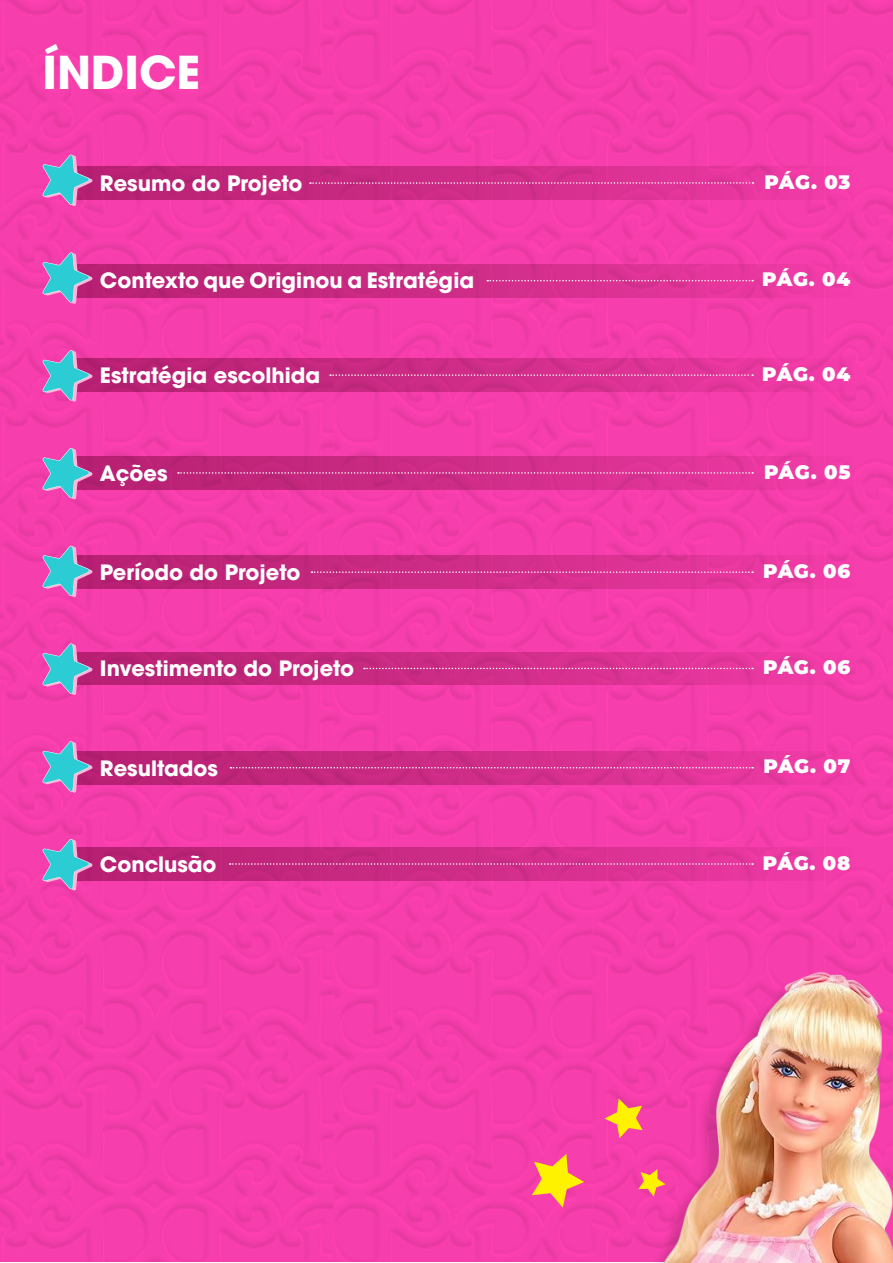
<style>
.page{position:relative;width:893px;height:1263px;background:#fff}
.page>*{position:absolute;margin:0;border:0;box-sizing:border-box;transform-origin:0 0}
.t1{font:700 45px "ITC Avant Garde Pro";color:#fff}
.t2{font:700 21px "ITC Avant Garde Pro";color:#fff}
.t3{font:900 19.5px "Montserrat";letter-spacing:.03em;color:#fff}
</style>
<div class="page">
<img style="left:0;top:0;width:893px;height:1262px">
<div style="left:645px;top:974px;width:245px;height:289px;background:#f63eac"></div>
<img style="left:663px;top:972px;width:230px;height:291px">
<svg style="left:638px;top:1169px;width:28px;height:27px"></svg>
<svg style="left:604px;top:1098px;width:39px;height:40px;background:#f98764"></svg>
<svg style="left:532px;top:1154px;width:52px;height:53px;background:#f98b61"></svg>
<div style="left:68px;top:264px;width:789px;height:33px;background:linear-gradient(to right,#b11f6d,#ef3ba6)"></div>
<svg style="left:487px;top:280px;width:266px;height:1px"></svg>
<svg style="left:42px;top:252px;width:51px;height:52px;background:#9d7eb7"></svg>
<div style="left:68px;top:166px;width:789px;height:33px;background:linear-gradient(to right,#b11f6d,#ef3ba6)"></div>
<svg style="left:310px;top:182px;width:443px;height:2px"></svg>
<svg style="left:42px;top:154px;width:51px;height:52px;background:#9d7eb7"></svg>
<div style="left:68px;top:359px;width:789px;height:32px;background:linear-gradient(to right,#b11e6d,#ee3ba5)"></div>
<svg style="left:330px;top:374px;width:423px;height:2px"></svg>
<svg style="left:42px;top:350px;width:51px;height:52px;background:#9d7eb7"></svg>
<div style="left:68px;top:456px;width:789px;height:33px;background:linear-gradient(to right,#b11f6d,#ef3ba6)"></div>
<svg style="left:178px;top:472px;width:575px;height:2px"></svg>
<svg style="left:42px;top:448px;width:51px;height:52px;background:#9d7eb7"></svg>
<div style="left:68px;top:556px;width:789px;height:33px;background:linear-gradient(to right,#b11f6d,#ef3ba6)"></div>
<svg style="left:311px;top:571px;width:442px;height:2px"></svg>
<svg style="left:42px;top:545px;width:51px;height:52px;background:#9d7eb7"></svg>
<div style="left:68px;top:652px;width:789px;height:33px;background:linear-gradient(to right,#b11f6d,#ef3ba5)"></div>
<svg style="left:364px;top:668px;width:389px;height:1px"></svg>
<svg style="left:42px;top:643px;width:51px;height:52px;background:#9d7eb8"></svg>
<div style="left:68px;top:751px;width:789px;height:33px;background:linear-gradient(to right,#b11f6d,#ee3ba5)"></div>
<svg style="left:230px;top:767px;width:523px;height:1px"></svg>
<svg style="left:42px;top:741px;width:51px;height:52px;background:#9d7eb7"></svg>
<div style="left:68px;top:848px;width:789px;height:32px;background:linear-gradient(to right,#b11f6d,#ef3ba6)"></div>
<svg style="left:230px;top:863px;width:523px;height:2px"></svg>
<svg style="left:42px;top:839px;width:51px;height:52px;background:#9d7eb7"></svg>
<p class="t1" style="left:43px;top:42px;width:159px">ÍNDICE</p>
<p class="t2" style="left:100px;top:169px;width:204px">Resumo do Projeto</p>
<p class="t3" style="left:764px;top:167px;width:88px">PÁG. 03</p>
<p class="t2" style="left:100px;top:267px;width:376px">Contexto que Originou a Estratégia</p>
<p class="t3" style="left:762px;top:265px;width:90px">PÁG. 04</p>
<p class="t2" style="left:100px;top:361px;width:222px">Estratégia escolhida</p>
<p class="t3" style="left:762px;top:359px;width:90px">PÁG. 04</p>
<p class="t2" style="left:100px;top:459px;width:69px">Ações</p>
<p class="t3" style="left:764px;top:457px;width:88px">PÁG. 05</p>
<p class="t2" style="left:100px;top:558px;width:202px">Período do Projeto</p>
<p class="t3" style="left:763px;top:556px;width:89px">PÁG. 06</p>
<p class="t2" style="left:100px;top:654px;width:256px">Investimento do Projeto</p>
<p class="t3" style="left:763px;top:653px;width:89px">PÁG. 06</p>
<p class="t2" style="left:100px;top:754px;width:120px">Resultados</p>
<p class="t3" style="left:764px;top:752px;width:88px">PÁG. 07</p>
<p class="t2" style="left:100px;top:850px;width:118px">Conclusão</p>
<p class="t3" style="left:763px;top:848px;width:89px">PÁG. 08</p>
</div>
